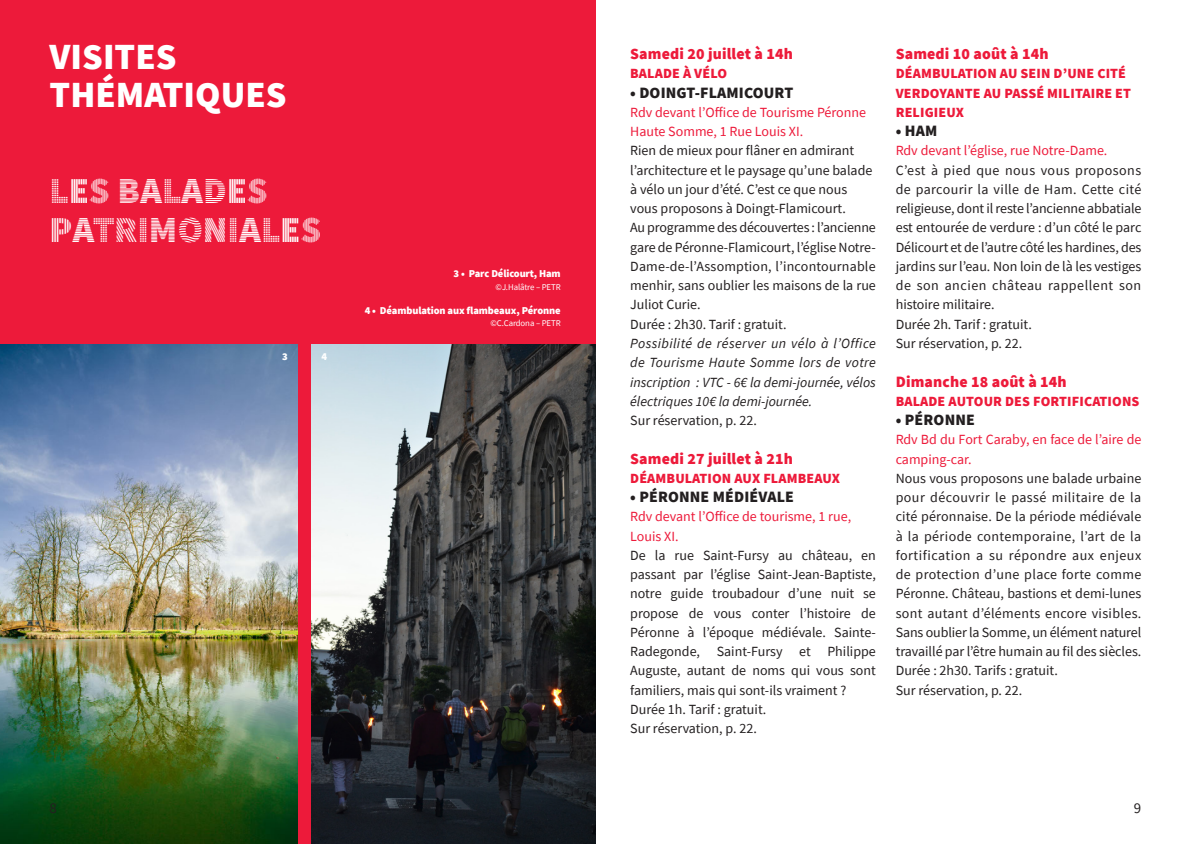
<style>
.page{position:relative;width:1191px;height:844px;background:#fff}
.page>*{position:absolute;margin:0;border:0;box-sizing:border-box;transform-origin:0 0}
.t1{font:900 36.75px/38.5px "Source Sans Pro DISPLAYV2";color:#fff}
.t2{font:900 36.75px/38.5px "Source Sans Pro";color:#fff}
.t3{font:900 15.75px "Source Sans Pro";letter-spacing:.01em;color:#ed1a3a}
.t4{font:900 15.75px "Source Sans Pro";letter-spacing:.01em;color:#231f20}
.t5{font:14.88px "Source Sans Pro";color:#231f20}
.t6{font:14px/19.2px "Source Sans Pro";color:#231f20}
.t7{font:14px/19.2px "Source Sans Pro";color:#ed1a3a}
.t8{font:italic 14px/19.2px "Source Sans Pro";color:#231f20;text-align:justify}
.t9{font:900 14px/19.2px "Source Sans Pro";letter-spacing:.01em;color:#ed1a3a}
.t10{font:900 10.5px "Source Sans Pro";letter-spacing:-.01em;color:#fff}
.t11{font:8.75px "Source Sans Pro";letter-spacing:-.01em;color:#fff}
</style>
<div class="page">
<div style="left:0;top:0;width:595px;height:843px;background:#ed1a3a"></div>
<img style="left:0;top:345px;width:298px;height:498px">
<img style="left:311px;top:345px;width:284px;height:498px">
<h1 class="t2" style="left:50px;top:36px;width:238px">VISITES<br>THÉMATIQUES</h1>
<h1 class="t1" style="left:50px;top:173px;width:273px">LES BALADES<br>PATRIMONIALES</h1>
<p class="t10" style="left:282px;top:349px;width:7px">3</p>
<p class="t10" style="left:321px;top:349px;width:7px">4</p>
<p class="t10" style="left:453px;top:266px;width:109px">3 • Parc Délicourt, Ham</p>
<p class="t11" style="left:495px;top:281px;width:67px">©J.Halâtre – PETR</p>
<p class="t10" style="left:365px;top:303px;width:197px">4 • Déambulation aux flambeaux, Péronne</p>
<p class="t11" style="left:490px;top:318px;width:72px">©C.Cardona – PETR</p>
<p class="t3" style="left:630px;top:43px;width:164px">Samedi 20 juillet à 14h</p>
<p class="t9" style="left:630px;top:64px;width:98px">BALADE À VÉLO</p>
<p class="t4" style="left:630px;top:81px;width:164px">• DOINGT-FLAMICOURT</p>
<p class="t7" style="left:630px;top:102px;width:237px">Rdv devant l’Office de Tourisme Péronne<br>Haute Somme, 1 Rue Louis XI.</p>
<p class="t6" style="left:630px;top:141px;width:247px">Rien de mieux pour flâner en admirant l’architecture et le paysage qu’une balade à vélo un jour d’été. C’est ce que nous vous proposons à Doingt-Flamicourt.<br>Au programme des découvertes : l’ancienne gare de Péronne-Flamicourt, l’église Notre-Dame-de-l’Assomption, l’incontournable menhir, sans oublier les maisons de la rue Juliot Curie.<br>Durée : 2h30. Tarif : gratuit.</p>
<p class="t8" style="left:630px;top:333px;width:247px">Possibilité de réserver un vélo à l’Office de Tourisme Haute Somme lors de votre inscription : VTC - 6€ la demi-journée, vélos électriques 10€ la demi-journée.</p>
<p class="t6" style="left:630px;top:410px;width:128px">Sur réservation, p. 22.</p>
<p class="t3" style="left:630px;top:447px;width:164px">Samedi 27 juillet à 21h</p>
<p class="t9" style="left:630px;top:468px;width:211px">DÉAMBULATION AUX FLAMBEAUX</p>
<p class="t4" style="left:630px;top:486px;width:165px">• PÉRONNE MÉDIÉVALE</p>
<p class="t7" style="left:630px;top:507px;width:222px">Rdv devant l’Office de tourisme, 1 rue,<br>Louis XI.</p>
<p class="t6" style="left:630px;top:545px;width:247px">De la rue Saint-Fursy au château, en passant par l’église Saint-Jean-Baptiste, notre guide troubadour d’une nuit se propose de vous conter l’histoire de Péronne à l’époque médiévale. Sainte-Radegonde, Saint-Fursy et Philippe Auguste, autant de noms qui vous sont familiers, mais qui sont-ils vraiment ?<br>Durée 1h. Tarif : gratuit.<br>Sur réservation, p. 22.</p>
<p class="t3" style="left:895px;top:43px;width:154px">Samedi 10 août à 14h</p>
<p class="t9" style="left:895px;top:64px;width:237px">DÉAMBULATION AU SEIN D’UNE CITÉ<br>VERDOYANTE AU PASSÉ MILITAIRE ET<br>RELIGIEUX</p>
<p class="t4" style="left:895px;top:120px;width:43px">• HAM</p>
<p class="t7" style="left:895px;top:141px;width:213px">Rdv devant l’église, rue Notre-Dame.</p>
<p class="t6" style="left:895px;top:160px;width:247px">C’est à pied que nous vous proposons de parcourir la ville de Ham. Cette cité religieuse, dont il reste l’ancienne abbatiale est entourée de verdure : d’un côté le parc Délicourt et de l’autre côté les hardines, des jardins sur l’eau. Non loin de là les vestiges de son ancien château rappellent son histoire militaire.<br>Durée 2h. Tarif : gratuit.<br>Sur réservation, p. 22.</p>
<p class="t3" style="left:895px;top:370px;width:173px">Dimanche 18 août à 14h</p>
<p class="t9" style="left:895px;top:391px;width:245px">BALADE AUTOUR DES FORTIFICATIONS</p>
<p class="t4" style="left:895px;top:409px;width:81px">• PÉRONNE</p>
<p class="t7" style="left:895px;top:430px;width:247px">Rdv Bd du Fort Caraby, en face de l’aire de camping-car.</p>
<p class="t6" style="left:895px;top:468px;width:247px">Nous vous proposons une balade urbaine pour découvrir le passé militaire de la cité péronnaise. De la période médiévale à la période contemporaine, l’art de la fortification a su répondre aux enjeux de protection d’une place forte comme Péronne. Château, bastions et demi-lunes sont autant d’éléments encore visibles.<br>Sans oublier la Somme, un élément naturel travaillé par l’être humain au fil des siècles.<br>Durée : 2h30. Tarifs : gratuit.<br>Sur réservation, p. 22.</p>
<p class="t5" style="left:50px;top:797px;width:9px">8</p>
<p class="t5" style="left:1134px;top:797px;width:9px">9</p>
</div>
